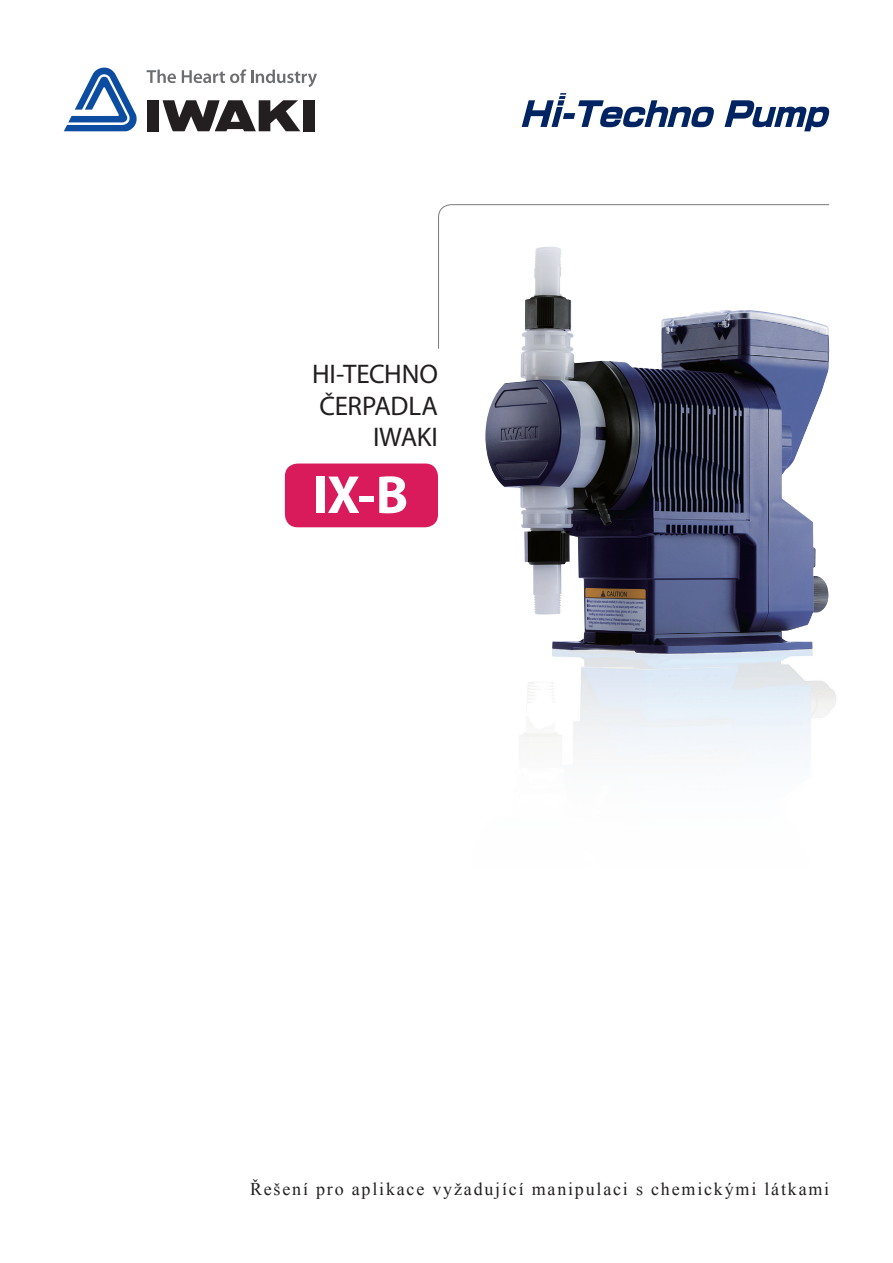
<style>
.page{position:relative;width:893px;height:1263px;background:#fff}
.page>*{position:absolute;margin:0;border:0;box-sizing:border-box;transform-origin:0 0}
.t1{font:700 54px "Myriad Pro";color:#fff}
.t2{font:27px/31.5px "Myriad Pro";letter-spacing:-.01em;color:#231f20;text-align:right}
.t3{font:18px "Times New Roman";letter-spacing:.1em;color:#231f20}
</style>
<div class="page">
<svg style="left:147px;top:70px;width:29px;height:13px"></svg>
<svg style="left:182px;top:69px;width:135px;height:18px"></svg>
<svg style="left:64px;top:67px;width:73px;height:64px"></svg>
<svg style="left:163px;top:100px;width:137px;height:31px"></svg>
<div style="left:303px;top:100px;width:12px;height:31px;background:#231f20"></div>
<div style="left:148px;top:100px;width:11px;height:31px;background:#231f20"></div>
<svg style="left:438px;top:204px;width:392px;height:145px"></svg>
<div style="left:285px;top:463px;width:153px;height:64px;background:#d91a5b;border-radius:13px"></div>
<svg style="left:725px;top:100px;width:104px;height:31px"></svg>
<svg style="left:522px;top:93px;width:192px;height:34px"></svg>
<img style="left:459px;top:247px;width:377px;height:506px">
<h2 class="t2" style="left:312px;top:358px;width:127px">HI-TECHNO<br>ČERPADLA<br>IWAKI</h2>
<h1 class="t1" style="left:312px;top:460px;width:97px">IX-B</h1>
<p class="t3" style="left:250px;top:1177px;width:581px">Řešení pro aplikace vyžadující manipulaci s chemickými látkami</p>
</div>
